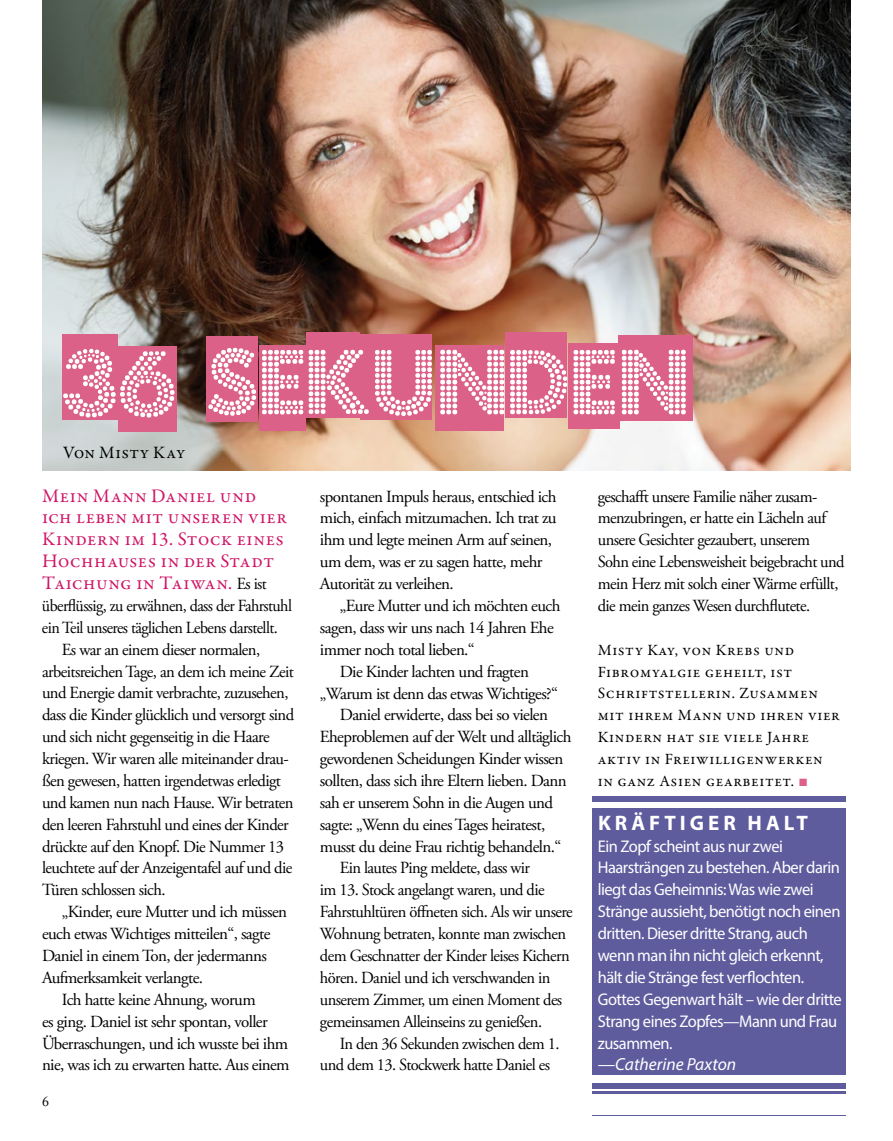
<style>
.page{position:relative;width:893px;height:1141px;background:#fff}
.page>*{position:absolute;margin:0;border:0;box-sizing:border-box;transform-origin:0 0}
.t1{font:85.75px "Fortuna Dot";color:#fff}
.t2{font:700 21px "Myriad Pro";letter-spacing:.19em;color:#fff}
.t3{font:19.25px/21.9px "Garamond Premr Pro";letter-spacing:.025em;color:#cf1365}
.t4{font:italic 17.5px "Myriad Pro";color:#fff}
.t5{font:17.5px "Garamond Premr Pro";letter-spacing:.02em;color:#000}
.t6{font:16.97px/21.9px "Adobe Garamond Pro";letter-spacing:-.035em;color:#000}
.t7{font:16.97px/21.9px "Myriad Pro";letter-spacing:-.03em;color:#fff}
.t8{font:16.97px "Adobe Garamond Pro";letter-spacing:-.035em;color:#000;scale:.95 1}
.t9{font:15.75px/21.9px "Garamond Premr Pro";letter-spacing:.04em;color:#000}
.t10{font:14px "Adobe Caslon Pro";color:#000}
.s1{font-family:"Arial";color:#db6188}
.s2{font-family:"Adobe Garamond Pro";font-size:16.97px;color:#000}
.s3{font-style:normal}
</style>
<div class="page">
<img style="left:42px;top:0;width:808px;height:470px">
<div style="left:593px;top:808px;width:252px;height:267px;background:#5f5c9e"></div>
<div style="left:62px;top:334px;width:55px;height:86px;background:#db6188"></div>
<div style="left:118px;top:346px;width:59px;height:86px;background:#db6188"></div>
<div style="left:207px;top:336px;width:51px;height:86px;background:#db6188"></div>
<div style="left:259px;top:345px;width:46px;height:86px;background:#db6188"></div>
<div style="left:306px;top:332px;width:54px;height:86px;background:#db6188"></div>
<div style="left:361px;top:334px;width:71px;height:86px;background:#db6188"></div>
<div style="left:435px;top:345px;width:69px;height:86px;background:#db6188"></div>
<div style="left:505px;top:332px;width:62px;height:86px;background:#db6188"></div>
<div style="left:568px;top:343px;width:51px;height:86px;background:#db6188"></div>
<div style="left:593px;top:796px;width:252px;height:6px;background:#5f5c9e"></div>
<div style="left:593px;top:1083px;width:252px;height:5px;background:#5f5c9e"></div>
<hr style="left:593px;top:1091px;width:252px;height:3px;background:#5f5c9e">
<hr style="left:593px;top:1115px;width:252px;height:1px;background:#5f5c9e">
<div style="left:618px;top:335px;width:75px;height:86px;background:#db6188"></div>
<h1 class="t1" style="left:63px;top:327px;width:630px">36 SEKUNDEN</h1>
<p class="t5" style="left:63px;top:442px;width:124px">Von Misty Kay</p>
<p class="t6" style="left:598px;top:486px;width:248px">geschafft unsere Familie näher zusam&shy;menzubringen, er hatte ein Lächeln auf unsere Gesichter gezaubert, unserem Sohn eine Lebensweisheit beigebracht und mein Herz mit solch einer Wärme erfüllt, die mein ganzes Wesen durchflutete.</p>
<p class="t9" style="left:598px;top:639px;width:243px">Misty Kay, von Krebs und<br>Fibromyalgie geheilt, ist<br>Schriftstellerin. Zusammen mit ihrem Mann und ihren vier<br>Kindern hat sie viele Jahre aktiv in Freiwilligenwerken in ganz Asien gearbeitet. <span class="s1">■</span></p>
<p class="t3" style="left:42px;top:485px;width:246px">Mein Mann Daniel und ich leben mit unseren vier<br>Kindern im 13. Stock eines<br>Hochhauses in der Stadt<br>Taichung in Taiwan. <span class="s2">Es ist</span></p>
<p class="t8" style="left:42px;top:595px;width:265px">überflüssig, zu erwähnen, dass der Fahrstuhl</p>
<p class="t8" style="left:42px;top:617px;width:250px">ein Teil unseres täglichen Lebens darstellt.</p>
<p class="t6" style="left:62px;top:639px;width:200px">Es war an einem dieser normalen,</p>
<p class="t6" style="left:42px;top:661px;width:253px">arbeitsreichen Tage, an dem ich meine Zeit</p>
<p class="t6" style="left:42px;top:683px;width:248px">und Energie damit verbrachte, zuzusehen,</p>
<p class="t6" style="left:42px;top:705px;width:254px">dass die Kinder glücklich und versorgt sind</p>
<p class="t6" style="left:42px;top:726px;width:229px">und sich nicht gegenseitig in die Haare</p>
<p class="t6" style="left:42px;top:748px;width:248px">kriegen. Wir waren alle miteinander drau-</p>
<p class="t6" style="left:42px;top:770px;width:241px">ßen gewesen, hatten irgendetwas erledigt</p>
<p class="t6" style="left:42px;top:792px;width:253px">und kamen nun nach Hause. Wir betraten</p>
<p class="t6" style="left:42px;top:814px;width:248px">den leeren Fahrstuhl und eines der Kinder</p>
<p class="t6" style="left:42px;top:836px;width:244px">drückte auf den Knopf. Die Nummer 13</p>
<p class="t6" style="left:42px;top:858px;width:252px">leuchtete auf der Anzeigentafel auf und die</p>
<p class="t6" style="left:42px;top:880px;width:125px">Türen schlossen sich.</p>
<p class="t6" style="left:62px;top:901px;width:227px">„Kinder, eure Mutter und ich müssen</p>
<p class="t6" style="left:42px;top:923px;width:230px">euch etwas Wichtiges mitteilen“, sagte</p>
<p class="t6" style="left:42px;top:945px;width:226px">Daniel in einem Ton, der jedermanns</p>
<p class="t6" style="left:42px;top:967px;width:163px">Aufmerksamkeit verlangte.</p>
<p class="t6" style="left:62px;top:989px;width:195px">Ich hatte keine Ahnung, worum</p>
<p class="t6" style="left:42px;top:1011px;width:227px">es ging. Daniel ist sehr spontan, voller</p>
<p class="t6" style="left:42px;top:1033px;width:248px">Überraschungen, und ich wusste bei ihm</p>
<p class="t6" style="left:42px;top:1055px;width:249px">nie, was ich zu erwarten hatte. Aus einem</p>
<p class="t6" style="left:320px;top:486px;width:238px">spontanen Impuls heraus, entschied ich mich, einfach mitzumachen. Ich trat zu ihm und legte meinen Arm auf seinen, um dem, was er zu sagen hatte, mehr Autorität zu verleihen.</p>
<p class="t6" style="left:340px;top:595px;width:222px">„Eure Mutter und ich möchten euch</p>
<p class="t6" style="left:320px;top:617px;width:235px">sagen, dass wir uns nach 14 Jahren Ehe</p>
<p class="t6" style="left:320px;top:639px;width:156px">immer noch total lieben.“</p>
<p class="t6" style="left:340px;top:661px;width:191px">Die Kinder lachten und fragten</p>
<p class="t6" style="left:320px;top:683px;width:239px">„Warum ist denn das etwas Wichtiges?“</p>
<p class="t6" style="left:340px;top:705px;width:210px">Daniel erwiderte, dass bei so vielen</p>
<p class="t6" style="left:320px;top:727px;width:253px">Eheproblemen auf der Welt und alltäglich</p>
<p class="t6" style="left:320px;top:748px;width:245px">gewordenen Scheidungen Kinder wissen</p>
<p class="t6" style="left:320px;top:770px;width:248px">sollten, dass sich ihre Eltern lieben. Dann</p>
<p class="t6" style="left:320px;top:792px;width:235px">sah er unserem Sohn in die Augen und</p>
<p class="t6" style="left:320px;top:814px;width:227px">sagte: „Wenn du eines Tages heiratest,</p>
<p class="t6" style="left:320px;top:836px;width:243px">musst du deine Frau richtig behandeln.“</p>
<p class="t6" style="left:340px;top:858px;width:192px">Ein lautes Ping meldete, dass wir</p>
<p class="t6" style="left:320px;top:880px;width:226px">im 13. Stock angelangt waren, und die</p>
<p class="t6" style="left:320px;top:901px;width:254px">Fahrstuhltüren öffneten sich. Als wir unsere</p>
<p class="t6" style="left:320px;top:923px;width:247px">Wohnung betraten, konnte man zwischen</p>
<p class="t6" style="left:320px;top:945px;width:251px">dem Geschnatter der Kinder leises Kichern</p>
<p class="t6" style="left:320px;top:967px;width:232px">hören. Daniel und ich verschwanden in</p>
<p class="t6" style="left:320px;top:989px;width:244px">unserem Zimmer, um einen Moment des</p>
<p class="t6" style="left:320px;top:1011px;width:224px">gemeinsamen Alleinseins zu genießen.</p>
<p class="t6" style="left:340px;top:1033px;width:221px">In den 36 Sekunden zwischen dem 1.</p>
<p class="t6" style="left:320px;top:1055px;width:232px">und dem 13. Stockwerk hatte Daniel es</p>
<p class="t2" style="left:598px;top:809px;width:211px">KRÄFTIGER HALT</p>
<p class="t7" style="left:598px;top:835px;width:245px">Ein Zopf scheint aus nur zwei<br>Haarsträngen zu bestehen. Aber darin liegt das Geheimnis: Was wie zwei<br>Stränge aussieht, benötigt noch einen dritten. Dieser dritte Strang, auch wenn man ihn nicht gleich erkennt, hält die Stränge fest verflochten.<br>Gottes Gegenwart hält – wie der dritte<br>Strang eines Zopfes—Mann und Frau zusammen.</p>
<p class="t4" style="left:598px;top:1054px;width:140px"><span class="s3">—</span>Catherine Paxton</p>
<p class="t10" style="left:42px;top:1093px;width:8px">6</p>
</div>
